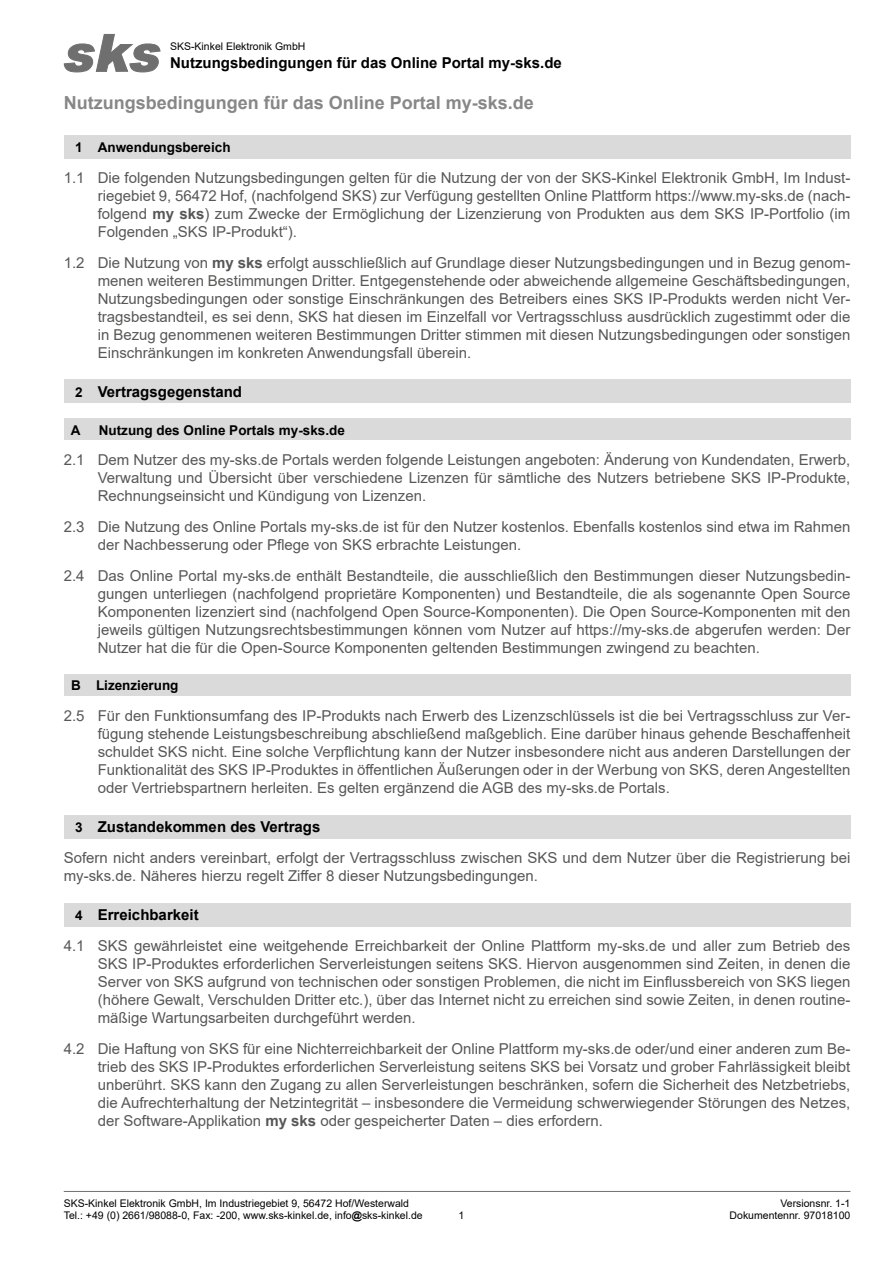
<style>
.page{position:relative;width:893px;height:1263px;background:#fff}
.page>*{position:absolute;margin:0;border:0;box-sizing:border-box;transform-origin:0 0}
.Titel{font:700 18px "Arial";color:#878787}
.Absatz_unter_Ü1{font:15px/18px "Arial";color:#575756;text-align:justify}
.t1{font:700 15px "Arial";color:#000}
.Überschrift_I{font:700 13.5px "Arial";color:#000}
.t2{font:10.5px/12.6px "Arial";color:#000}
.s1{font-weight:700}
.s2{font-size:13.5px}
</style>
<div class="page">
<hr style="left:64px;top:1191px;width:786px;height:1px;background:#706f6f">
<svg style="left:64px;top:34px;width:96px;height:38px"></svg>
<div style="left:64px;top:135px;width:786px;height:23px;background:#dadada"></div>
<div style="left:64px;top:380px;width:786px;height:23px;background:#dadada"></div>
<div style="left:64px;top:418px;width:786px;height:22px;background:#dadada"></div>
<div style="left:64px;top:674px;width:786px;height:22px;background:#dadada"></div>
<div style="left:64px;top:815px;width:786px;height:23px;background:#dadada"></div>
<div style="left:64px;top:903px;width:786px;height:23px;background:#dadada"></div>
<p class="t2" style="left:170px;top:40px;width:137px">SKS-Kinkel Elektronik GmbH</p>
<p class="t1" style="left:170px;top:52px;width:393px">Nutzungsbedingungen für das Online Portal my-sks.de</p>
<p class="Titel" style="left:64px;top:90px;width:472px">Nutzungsbedingungen für das Online Portal my-sks.de</p>
<p class="Überschrift_I" style="left:75px;top:138px;width:157px">1 Anwendungsbereich</p>
<p class="Absatz_unter_Ü1" style="left:98px;top:169px;width:754px;text-indent:-34px">1.1 Die folgenden Nutzungsbedingungen gelten für die Nutzung der von der SKS-Kinkel Elektronik GmbH, Im Indust&shy;riegebiet 9, 56472 Hof, (nachfolgend SKS) zur Verfügung gestellten Online Plattform https://www.my-sks.de (nach&shy;folgend <span class="s1">my sks</span>) zum Zwecke der Ermöglichung der Lizenzierung von Produkten aus dem SKS IP-Portfolio (im Folgenden „SKS IP-Produkt“).</p>
<p class="Absatz_unter_Ü1" style="left:98px;top:253px;width:754px;text-indent:-34px">1.2 Die Nutzung von <span class="s1">my sks</span> erfolgt ausschließlich auf Grundlage dieser Nutzungsbedingungen und in Bezug genom&shy;menen weiteren Bestimmungen Dritter. Entgegenstehende oder abweichende allgemeine Geschäftsbedingungen, Nutzungsbedingungen oder sonstige Einschränkungen des Betreibers eines SKS IP-Produkts werden nicht Ver&shy;tragsbestandteil, es sei denn, SKS hat diesen im Einzelfall vor Vertragsschluss ausdrücklich zugestimmt oder die in Bezug genommenen weiteren Bestimmungen Dritter stimmen mit diesen Nutzungsbedingungen oder sonstigen Einschränkungen im konkreten Anwendungsfall überein.</p>
<p class="t1" style="left:75px;top:381px;width:168px"><span class="s2">2</span> Vertragsgegenstand</p>
<p class="Überschrift_I" style="left:71px;top:420px;width:11px">A</p>
<p class="Überschrift_I" style="left:99px;top:420px;width:248px">Nutzung des Online Portals my-sks.de</p>
<p class="Absatz_unter_Ü1" style="left:98px;top:451px;width:754px;text-indent:-34px">2.1 Dem Nutzer des my-sks.de Portals werden folgende Leistungen angeboten: Änderung von Kundendaten, Erwerb, Verwaltung und Übersicht über verschiedene Lizenzen für sämtliche des Nutzers betriebene SKS IP-Produkte, Rechnungseinsicht und Kündigung von Lizenzen.</p>
<p class="Absatz_unter_Ü1" style="left:98px;top:518px;width:754px;text-indent:-34px">2.3 Die Nutzung des Online Portals my-sks.de ist für den Nutzer kostenlos. Ebenfalls kostenlos sind etwa im Rahmen der Nachbesserung oder Pflege von SKS erbrachte Leistungen.</p>
<p class="Absatz_unter_Ü1" style="left:98px;top:566px;width:754px;text-indent:-34px">2.4 Das Online Portal my-sks.de enthält Bestandteile, die ausschließlich den Bestimmungen dieser Nutzungsbedin&shy;gungen unterliegen (nachfolgend proprietäre Komponenten) und Bestandteile, die als sogenannte Open Source Komponenten lizenziert sind (nachfolgend Open Source-Komponenten). Die Open Source-Komponenten mit den jeweils gültigen Nutzungsrechtsbestimmungen können vom Nutzer auf https://my-sks.de abgerufen werden: Der Nutzer hat die für die Open-Source Komponenten geltenden Bestimmungen zwingend zu beachten.</p>
<p class="Überschrift_I" style="left:71px;top:676px;width:109px">B Lizenzierung</p>
<p class="Absatz_unter_Ü1" style="left:98px;top:707px;width:754px;text-indent:-34px">2.5 Für den Funktionsumfang des IP-Produkts nach Erwerb des Lizenzschlüssels ist die bei Vertragsschluss zur Ver&shy;fügung stehende Leistungsbeschreibung abschließend maßgeblich. Eine darüber hinaus gehende Beschaffenheit schuldet SKS nicht. Eine solche Verpflichtung kann der Nutzer insbesondere nicht aus anderen Darstellungen der Funktionalität des SKS IP-Produktes in öffentlichen Äußerungen oder in der Werbung von SKS, deren Angestellten oder Vertriebspartnern herleiten. Es gelten ergänzend die AGB des my-sks.de Portals.</p>
<p class="t1" style="left:75px;top:816px;width:247px"><span class="s2">3</span> Zustandekommen des Vertrags</p>
<p class="Absatz_unter_Ü1" style="left:64px;top:849px;width:788px">Sofern nicht anders vereinbart, erfolgt der Vertragsschluss zwischen SKS und dem Nutzer über die Registrierung bei my-sks.de. Näheres hierzu regelt Ziffer 8 dieser Nutzungsbedingungen.</p>
<p class="t1" style="left:75px;top:904px;width:125px"><span class="s2">4</span> Erreichbarkeit</p>
<p class="Absatz_unter_Ü1" style="left:98px;top:937px;width:754px;text-indent:-34px">4.1 SKS gewährleistet eine weitgehende Erreichbarkeit der Online Plattform my-sks.de und aller zum Betrieb des SKS IP-Produktes erforderlichen Serverleistungen seitens SKS. Hiervon ausgenommen sind Zeiten, in denen die Server von SKS aufgrund von technischen oder sonstigen Problemen, die nicht im Einflussbereich von SKS liegen (höhere Gewalt, Verschulden Dritter etc.), über das Internet nicht zu erreichen sind sowie Zeiten, in denen routine&shy;mäßige Wartungsarbeiten durchgeführt werden.</p>
<p class="Absatz_unter_Ü1" style="left:98px;top:1039px;width:754px;text-indent:-34px">4.2 Die Haftung von SKS für eine Nichterreichbarkeit der Online Plattform my-sks.de oder/und einer anderen zum Be&shy;trieb des SKS IP-Produktes erforderlichen Serverleistung seitens SKS bei Vorsatz und grober Fahrlässigkeit bleibt unberührt. SKS kann den Zugang zu allen Serverleistungen beschränken, sofern die Sicherheit des Netzbetriebs, die Aufrechterhaltung der Netzintegrität – insbesondere die Vermeidung schwerwiegender Störungen des Netzes, der Software-Applikation <span class="s1">my sks</span> oder gespeicherter Daten – dies erfordern.</p>
<p class="t2" style="left:64px;top:1197px;width:360px">SKS-Kinkel Elektronik GmbH, Im Industriegebiet 9, 56472 Hof/Westerwald<br>Tel.: +49 (0) 2661/98088-0, Fax: -200, www.sks-kinkel.de, info<span class="s1">@</span>sks-kinkel.de</p>
<p class="t2" style="left:780px;top:1197px;width:72px">Versionsnr. 1-1</p>
<p class="t2" style="left:458px;top:1209px;width:7px">1</p>
<p class="t2" style="left:730px;top:1209px;width:122px">Dokumentennr. 97018100</p>
</div>
